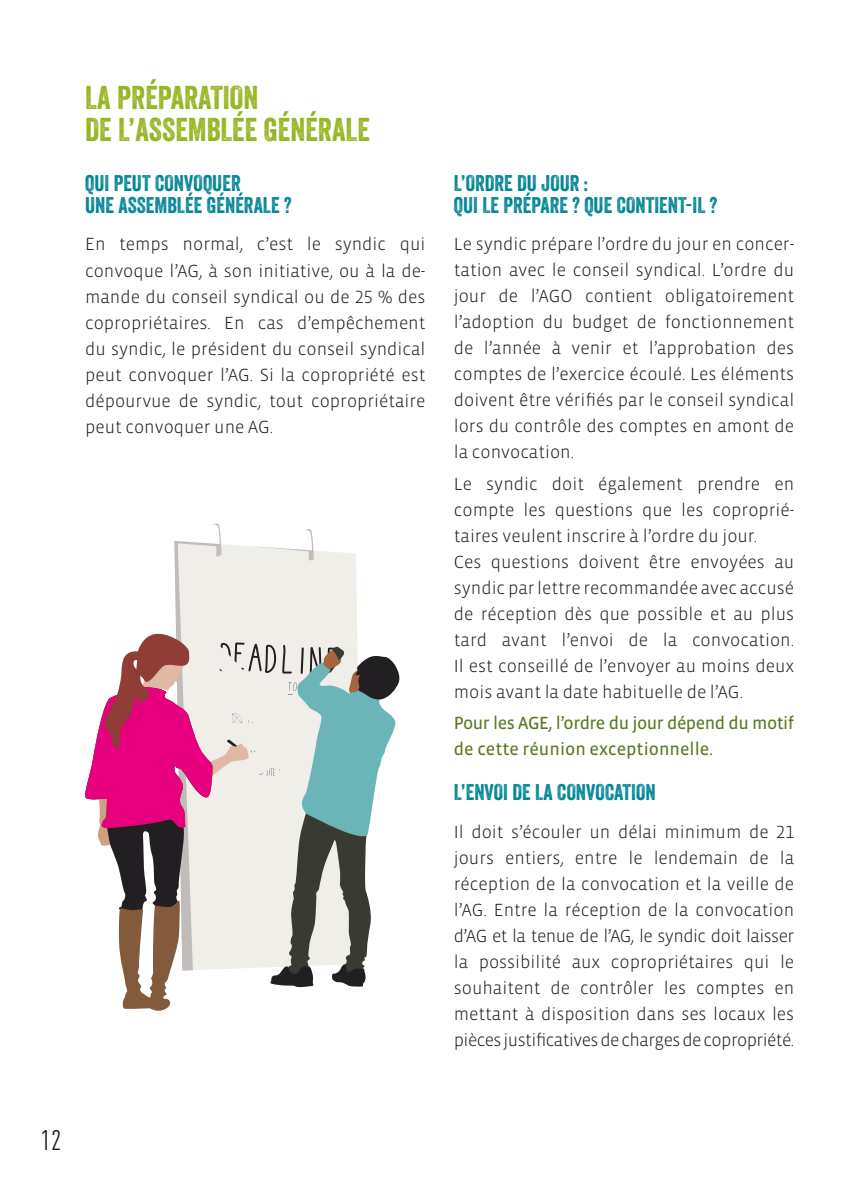
<style>
.page{position:relative;width:851px;height:1191px;background:#fff}
.page>*{position:absolute;margin:0;border:0;box-sizing:border-box;transform-origin:0 0}
.t1{font:32px/32px "Veneer";color:#96b522}
.t2{font:condensed 28px "DIN Pro";color:#1d1d1b}
.t3{font:22px/22px "Veneer";color:#008595}
.t4{font:300 18px/26px "Vista Sans";color:#1d1d1b;text-align:justify}
.t5{font:18px/26px "Vista Sans Reg";letter-spacing:-.03em;color:#5c7821}
.s1{font-family:"Vista Sans Alt"}
</style>
<div class="page">
<svg style="left:85px;top:523px;width:315px;height:488px"></svg>
<h1 class="t1" style="left:85px;top:81px;width:286px">LA PRÉPARATION<br>DE L’ASSEMBLÉE GÉNÉRALE</h1>
<p class="t3" style="left:85px;top:172px;width:208px">QUI PEUT CONVOQUER<br>UNE ASSEMBLÉE GÉNÉRALE ?</p>
<p class="t4" style="left:85px;top:232px;width:342px">En temps normal, c’est le syndic qui convoque l’AG, à son initiative, ou à la de&shy;mande du conseil syndical ou de <span class="s1">25</span> % des copropriétaires. En cas d’empêchement du syndic, le président du conseil syndical peut convoquer l’AG. Si la copropriété est dépourvue de syndic, tout copropriétaire peut convoquer une AG.</p>
<p class="t3" style="left:454px;top:172px;width:265px">L’ORDRE DU JOUR :<br>QUI LE PRÉPARE ? QUE CONTIENT-IL ?</p>
<p class="t4" style="left:454px;top:231px;width:342px">Le syndic prépare l’ordre du jour en concer&shy;tation avec le conseil syndical. L’ordre du jour de l’AGO contient obligatoirement l’adoption du budget de fonctionnement de l’année à venir et l’approbation des comptes de l’exercice écoulé. Les éléments doivent être vérifiés par le conseil syndical lors du contrôle des comptes en amont de la convocation.</p>
<p class="t4" style="left:454px;top:471px;width:342px;text-align:left">Le syndic doit également prendre en compte les questions que les coproprié&shy;taires veulent inscrire à l’ordre du jour.<br>Ces questions doivent être envoyées au syndic par lettre recommandée avec accusé de réception dès que possible et au plus tard avant l’envoi de la convocation.<br>Il est conseillé de l’envoyer au moins deux mois avant la date habituelle de l’AG.</p>
<p class="t5" style="left:454px;top:710px;width:342px">Pour les AGE, l’ordre du jour dépend du motif de cette réunion exceptionnelle.</p>
<p class="t3" style="left:454px;top:781px;width:203px">L’ENVOI DE LA CONVOCATION</p>
<p class="t4" style="left:454px;top:819px;width:342px">Il doit s’écouler un délai minimum de <span class="s1">21 </span>jours entiers, entre le lendemain de la réception de la convocation et la veille de l’AG. Entre la réception de la convocation d’AG et la tenue de l’AG, le syndic doit laisser la possibilité aux copropriétaires qui le souhaitent de contrôler les comptes en mettant à disposition dans ses locaux les pièces justificatives de charges de copropriété.</p>
<h2 class="t2" style="left:41px;top:1119px;width:22px">12</h2>
</div>
